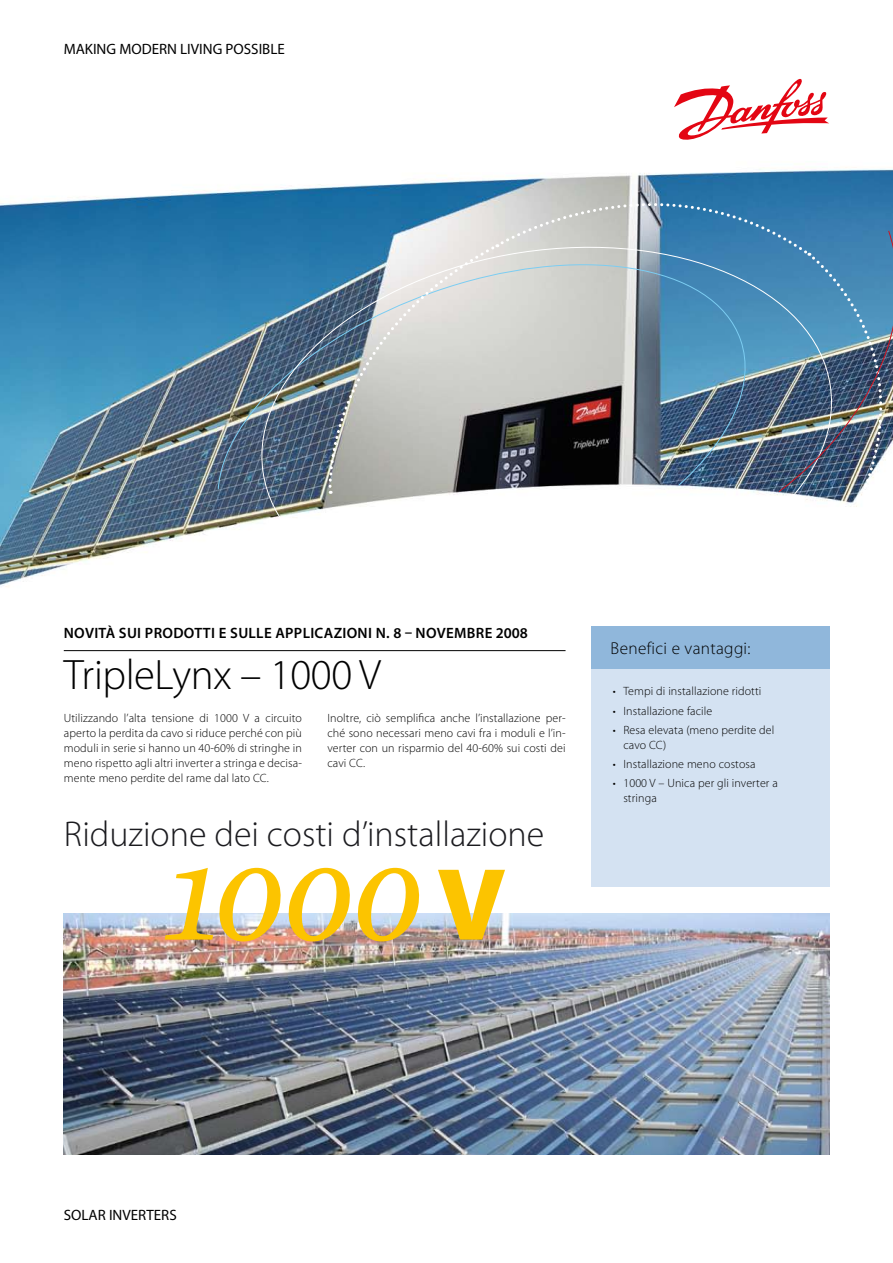
<style>
.page{position:relative;width:893px;height:1263px;background:#fff}
.page>*{position:absolute;margin:0;border:0;box-sizing:border-box;transform-origin:0 0}
.t1{font:italic 158.4px "Minion Pro";color:#fcc400}
.t2{font:300 42.75px "Myriad Pro";letter-spacing:-.01em;color:#000}
.t3{font:300 36px "Myriad Pro";color:#1b1b1f}
.t4{font:300 17.25px "Myriad Pro";letter-spacing:.02em;color:#000}
.t5{font:600 15px "Myriad Pro";letter-spacing:.02em;color:#000}
.t6{font:15px "Myriad Pro";color:#000}
.t7{font:300 12px/15px "Myriad Pro";letter-spacing:.01em;color:#000;text-align:justify}
.s1{font-family:"Myriad Pro";font-weight:900;font-style:normal;font-size:103.5px}
</style>
<div class="page">
<img style="left:0;top:184px;width:862px;height:971px">
<svg style="left:674px;top:78px;width:155px;height:62px"></svg>
<div style="left:591px;top:629px;width:239px;height:258px;background:#d4e2f2"></div>
<div style="left:591px;top:626px;width:239px;height:42px;background:#90b7db"></div>
<hr style="left:64px;top:650px;width:502px;height:1px;background:#000">
<img style="left:217px;top:242px;width:32px;height:248px">
<svg style="left:249px;top:229px;width:596px;height:400px"></svg>
<img style="left:327px;top:167px;width:566px;height:327px">
<img style="left:64px;top:913px;width:765px;height:241px">
<p class="t6" style="left:64px;top:39px;width:223px">MAKING MODERN LIVING POSSIBLE</p>
<p class="t5" style="left:64px;top:623px;width:373px">NOVITÀ SUI PRODOTTI E SULLE APPLICAZIONI N. 8 – NOVE</p>
<p class="t5" style="left:454px;top:623px;width:75px">MBRE 2008</p>
<h2 class="t2" style="left:64px;top:649px;width:319px">TripleLynx – 1000 V</h2>
<p class="t7" style="left:64px;top:710px;width:240px">Utilizzando l’alta tensione di 1000 V a circuito aperto la perdita da cavo si riduce perché con più moduli in serie si hanno un 40-60% di stringhe in meno rispetto agli altri inverter a stringa e decisa&shy;mente meno perdite del rame dal lato CC.</p>
<p class="t7" style="left:327px;top:710px;width:240px">Inoltre, ciò semplifica anche l’installazione per&shy;ché sono necessari meno cavi fra i moduli e l’in&shy;verter con un risparmio del 40-60% sui costi dei cavi CC.</p>
<h3 class="t3" style="left:64px;top:812px;width:482px">Riduzione dei costi d’installazione</h3>
<h1 class="t1" style="left:155px;top:781px;width:352px">1000 <span class="s1">V</span></h1>
<h3 class="t4" style="left:611px;top:638px;width:141px">Benefici e vantaggi:</h3>
<p class="t7" style="left:613px;top:684px;width:150px">• Tempi di installazione ridotti</p>
<p class="t7" style="left:613px;top:703px;width:101px">• Installazione facile</p>
<p class="t7" style="left:623px;top:722px;width:152px;text-indent:-11px">• Resa elevata (meno perdite del cavo CC)</p>
<p class="t7" style="left:613px;top:756px;width:144px">• Installazione meno costosa</p>
<p class="t7" style="left:623px;top:776px;width:156px;text-indent:-11px">• 1000 V – Unica per gli inverter a stringa</p>
<p class="t6" style="left:64px;top:1205px;width:114px">SOLAR INVERTERS</p>
</div>
